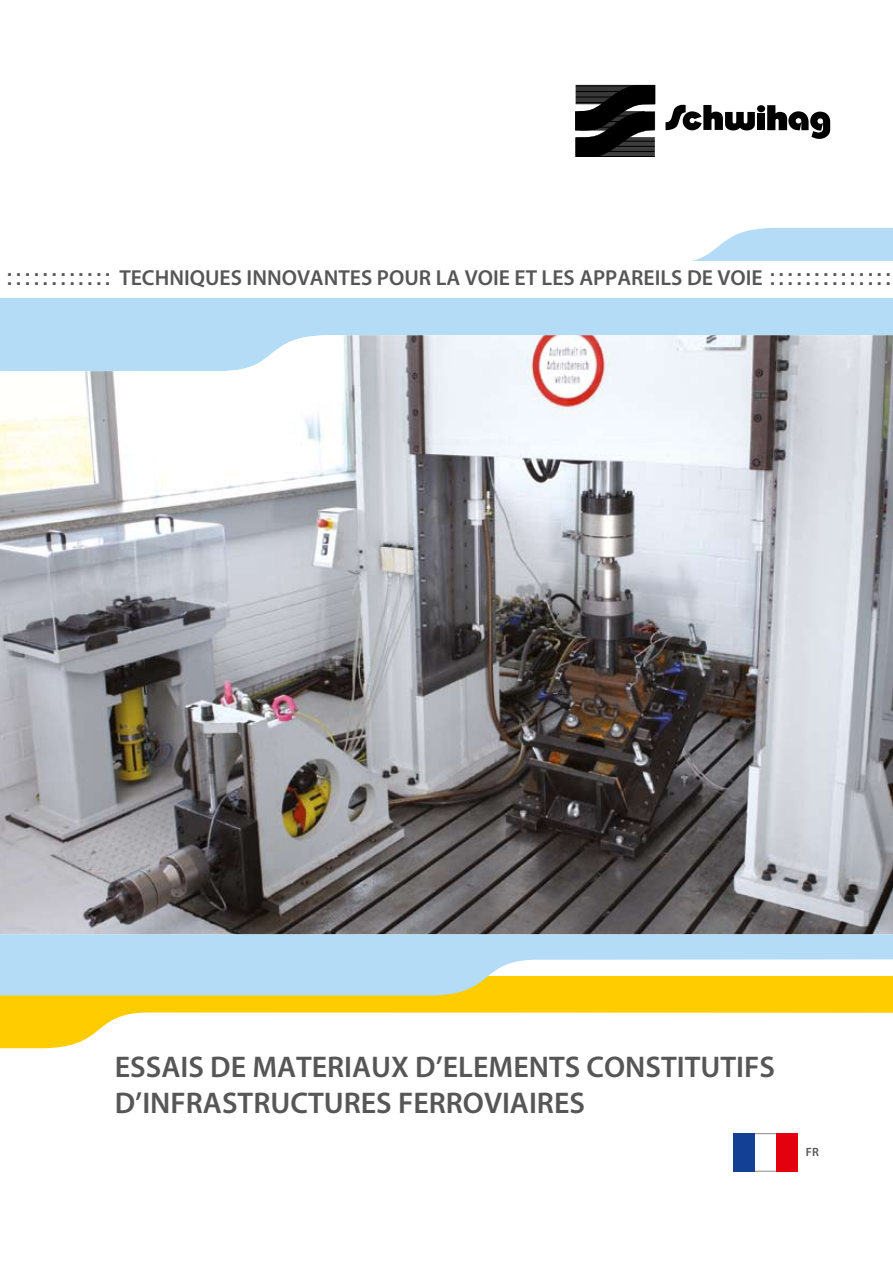
<style>
.page{position:relative;width:893px;height:1263px;background:#fff}
.page>*{position:absolute;margin:0;border:0;box-sizing:border-box;transform-origin:0 0}
.t1{font:600 30px "Myriad XEO";color:#575656}
.t2{font:30px "DIN";color:#575656}
.t3{font:600 21.75px "Myriad XEO";color:#575656}
.t4{font:600 12px "Myriad XEO";color:#575656}
.s1{font-family:"Myriad XEO";font-weight:600;font-size:21.75px}
</style>
<div class="page">
<svg style="left:0;top:995px;width:893px;height:53px"></svg>
<svg style="left:575px;top:85px;width:80px;height:72px;background:#272727"></svg>
<svg style="left:665px;top:105px;width:165px;height:34px"></svg>
<svg style="left:0;top:934px;width:893px;height:61px;background:#c7ddd2"></svg>
<svg style="left:0;top:228px;width:893px;height:107px;fill:#b4dcf6"></svg>
<img style="left:0;top:335px;width:893px;height:599px">
<div style="left:0;top:261px;width:893px;height:36px;background:#fff"></div>
<div style="left:748px;top:1133px;width:32px;height:38px;background:#fff;border:1px solid #878786"></div>
<div style="left:733px;top:1133px;width:22px;height:38px;background:#134094"></div>
<div style="left:776px;top:1133px;width:21px;height:38px;background:#e3000f"></div>
<p class="t2" style="left:5px;top:256px;width:127px">:::::::::::: <span class="s1">TECHNI</span></p>
<p class="t3" style="left:190px;top:267px;width:28px">QUES</p>
<p class="t3" style="left:247px;top:267px;width:14px">INNOVANTES</p>
<p class="t3" style="left:377px;top:267px;width:15px">POUR</p>
<p class="t3" style="left:436px;top:267px;width:42px">LA VOIE</p>
<p class="t3" style="left:514px;top:267px;width:39px">ET LES</p>
<p class="t3" style="left:579px;top:267px;width:13px">APPAREILS</p>
<p class="t3" style="left:687px;top:267px;width:43px">DE VOIE</p>
<p class="t2" style="left:768px;top:256px;width:126px">::::::::::::::</p>
<p class="t1" style="left:115px;top:1052px;width:16px">ESSAIS</p>
<p class="t1" style="left:210px;top:1052px;width:61px">DE MATERIAUX</p>
<p class="t1" style="left:415px;top:1052px;width:46px">D’ELEMENTS</p>
<p class="t1" style="left:586px;top:1052px;width:17px">CONSTITUTIFS</p>
<p class="t1" style="left:115px;top:1088px;width:472px">D’INFRASTRUCTURES FERROVIAIRES</p>
<p class="t4" style="left:806px;top:1146px;width:7px">FR</p>
</div>
